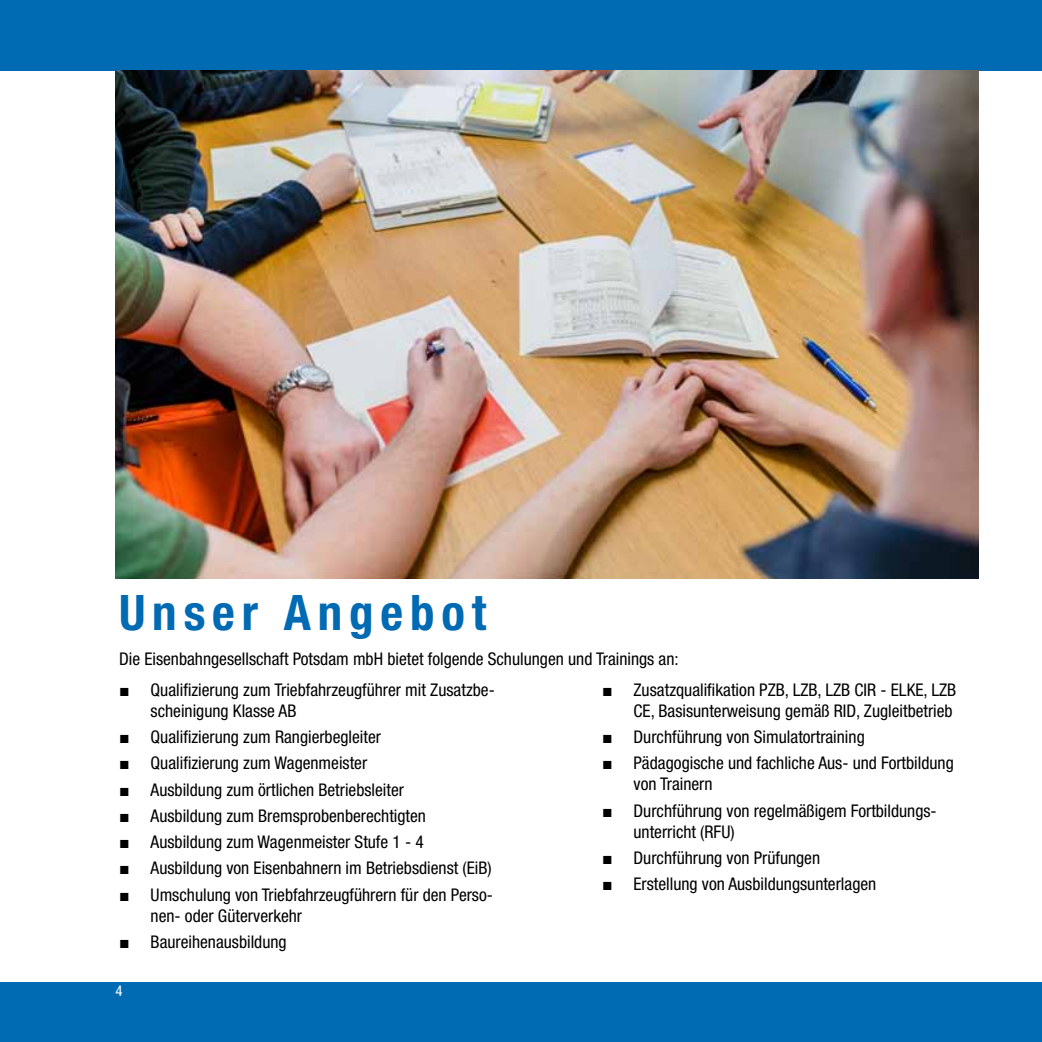
<style>
.page{position:relative;width:1042px;height:1042px;background:#fff}
.page>*{position:absolute;margin:0;border:0;box-sizing:border-box;transform-origin:0 0}
.t1{font:700 condensed 49px "Helvetica Neue";letter-spacing:.14em;color:#006ab3}
.t2{font:condensed 17.5px/21px "Helvetica Neue";color:#000}
.t3{font:condensed 14.88px "Helvetica Neue";color:#fff}
.s1{font-family:"Arial";font-stretch:normal}
</style>
<div class="page">
<div style="left:0;top:982px;width:1042px;height:60px;background:#006ab3"></div>
<div style="left:0;top:0;width:1042px;height:71px;background:#006ab3"></div>
<img style="left:115px;top:71px;width:864px;height:508px">
<h1 class="t1" style="left:119px;top:583px;width:369px">Unser Angebot</h1>
<p class="t2" style="left:119px;top:648px;width:561px">Die Eisenbahngesellschaft Potsdam mbH bietet folgende Schulungen und Trainings an:</p>
<p class="t2" style="left:151px;top:679px;width:346px;text-indent:-32px"><span class="s1">■</span> Qualifizierung zum Triebfahrzeugführer mit Zusatzbe&shy;scheinigung Klasse AB</p>
<p class="t2" style="left:119px;top:726px;width:263px"><span class="s1">■</span> Qualifizierung zum Rangierbegleiter</p>
<p class="t2" style="left:119px;top:752px;width:250px"><span class="s1">■</span> Qualifizierung zum Wagenmeister</p>
<p class="t2" style="left:119px;top:779px;width:286px"><span class="s1">■</span> Ausbildung zum örtlichen Betriebsleiter</p>
<p class="t2" style="left:119px;top:805px;width:308px"><span class="s1">■</span> Ausbildung zum Bremsprobenberechtigten</p>
<p class="t2" style="left:119px;top:831px;width:306px"><span class="s1">■</span> Ausbildung zum Wagenmeister Stufe 1 - 4</p>
<p class="t2" style="left:119px;top:857px;width:374px"><span class="s1">■</span> Ausbildung von Eisenbahnern im Betriebsdienst (EiB)</p>
<p class="t2" style="left:151px;top:884px;width:344px;text-indent:-32px"><span class="s1">■</span> Umschulung von Triebfahrzeugführern für den Perso&shy;nen- oder Güterverkehr</p>
<p class="t2" style="left:119px;top:931px;width:169px"><span class="s1">■</span> Baureihenausbildung</p>
<p class="t3" style="left:115px;top:982px;width:9px">4</p>
<p class="t2" style="left:602px;top:679px;width:356px;text-align:right"><span class="s1">■</span> Zusatzqualifikation PZB, LZB, LZB CIR - ELKE, LZB<br>CE, Basisunterweisung gemäß RID, Zugleitbetrieb</p>
<p class="t2" style="left:602px;top:726px;width:264px"><span class="s1">■</span> Durchführung von Simulatortraining</p>
<p class="t2" style="left:633px;top:752px;width:322px;text-indent:-32px"><span class="s1">■</span> Pädagogische und fachliche Aus- und Fortbildung von Trainern</p>
<p class="t2" style="left:633px;top:800px;width:305px;text-indent:-32px"><span class="s1">■</span> Durchführung von regelmäßigem Fortbildungs&shy;unterricht (RFU)</p>
<p class="t2" style="left:602px;top:847px;width:220px"><span class="s1">■</span> Durchführung von Prüfungen</p>
<p class="t2" style="left:602px;top:873px;width:276px"><span class="s1">■</span> Erstellung von Ausbildungsunterlagen</p>
</div>
